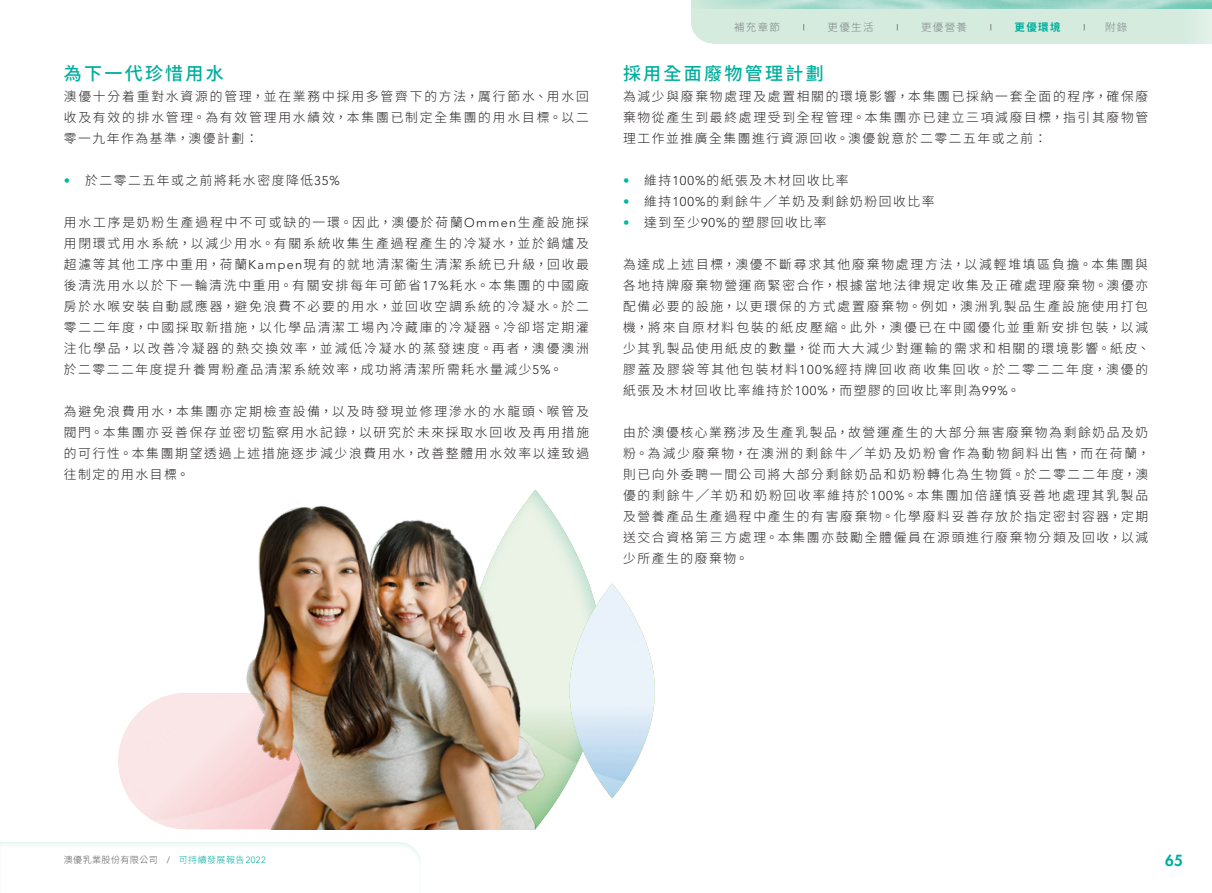
<style>
.page{position:relative;width:1212px;height:893px;background:#fff}
.page>*{position:absolute;margin:0;border:0;box-sizing:border-box;transform-origin:0 0}
.Heading_1{font:500 18px "Source Han Sans TC";letter-spacing:.13em;color:#00ae9d}
.t1{font:800 15px "Futura Std";color:#00ae9d}
.Body_Text{font:300 12.75px/21px "Source Han Sans TC";letter-spacing:.135em;color:#231f20;text-align:justify}
.t2{font:300 10.5px "Source Han Sans TC";letter-spacing:.125em;color:#808285}
.t3{font:700 10.5px "Source Han Sans TC";color:#00ae9d}
.t4{font:300 9px "Source Han Sans TC";letter-spacing:.05em;color:#57585a}
.s1{font-family:"Avenir LT Std";color:#03b89d}
.s2{font-family:"Avenir LT Std"}
.s3{color:#00ae9d}
.s4{font-family:"Avenir LT Std";color:#00ae9d}
</style>
<div class="page">
<svg style="left:713px;top:0;width:499px;height:43px;background:#cae7da"></svg>
<div style="left:691px;top:0;width:43px;height:43px;background:#d4ebde;border-radius:50%"></div>
<div style="left:691px;top:0;width:24px;height:22px;background:#d4ebde"></div>
<div style="left:453px;top:480px;width:162px;height:352px;background:#89d0c8;opacity:.5"></div>
<img style="left:230px;top:480px;width:316px;height:349px">
<img style="left:569px;top:583px;width:86px;height:215px">
<p class="Heading_1" style="left:64px;top:63px;width:162px">為下一代珍惜用水</p>
<p class="Body_Text" style="left:64px;top:86px;width:526px">澳優十分着重對水資源的管理，並在業務中採用多管齊下的方法，厲行節水、用水回收及有效的排水管理。為有效管理用水績效，本集團已制定全集團的用水目標。以二零一九年作為基準，澳優計劃：</p>
<p class="Body_Text" style="left:64px;top:170px;width:277px"><span class="s1">•</span> 於二零二五年或之前將耗水密度降低<span class="s2">35%</span></p>
<p class="Body_Text" style="left:64px;top:212px;width:527px">用水工序是奶粉生產過程中不可或缺的一環。因此，澳優於荷蘭<span class="s2">Ommen</span>生產設施採用閉環式用水系統，以減少用水。有關系統收集生產過程產生的冷凝水，並於鍋爐及超濾等其他工序中重用，荷蘭<span class="s2">Kampen</span>現有的就地清潔衞生清潔系統已升級，回收最後清洗用水以於下一輪清洗中重用。有關安排每年可節省<span class="s2">17%</span>耗水。本集團的中國廠房於水喉安裝自動感應器，避免浪費不必要的用水，並回收空調系統的冷凝水。於二零二二年度，中國採取新措施，以化學品清潔工場內冷藏庫的冷凝器。冷卻塔定期灌注化學品，以改善冷凝器的熱交換效率，並減低冷凝水的蒸發速度。再者，澳優澳洲於二零二二年度提升養胃粉產品清潔系統效率，成功將清潔所需耗水量減少<span class="s2">5%</span>。</p>
<p class="Body_Text" style="left:64px;top:401px;width:527px">為避免浪費用水，本集團亦定期檢查設備，以及時發現並修理滲水的水龍頭、喉管及閥門。本集團亦妥善保存並密切監察用水記錄，以研究於未來採取水回收及再用措施的可行性。本集團期望透過上述措施逐步減少浪費用水，改善整體用水效率以達致過往制定的用水目標。</p>
<p class="t2" style="left:734px;top:21px;width:47px">補充章節</p>
<p class="t2" style="left:827px;top:21px;width:47px">更優生活</p>
<p class="t2" style="left:921px;top:21px;width:47px">更優營養</p>
<p class="t3" style="left:1014px;top:21px;width:48px">更優環境</p>
<p class="t2" style="left:1105px;top:21px;width:24px">附錄</p>
<p class="Heading_1" style="left:623px;top:63px;width:202px">採用全面廢物管理計劃</p>
<p class="Body_Text" style="left:623px;top:86px;width:527px">為減少與廢棄物處理及處置相關的環境影響，本集團已採納一套全面的程序，確保廢棄物從產生到最終處理受到全程管理。本集團亦已建立三項減廢目標，指引其廢物管理工作並推廣全集團進行資源回收。澳優銳意於二零二五年或之前：</p>
<p class="Body_Text" style="left:623px;top:170px;width:227px"><span class="s1">•</span> 維持<span class="s2">100%</span>的紙張及木材回收比率</p>
<p class="Body_Text" style="left:623px;top:191px;width:313px"><span class="s1">•</span> 維持<span class="s2">100%</span>的剩餘牛╱羊奶及剩餘奶粉回收比率</p>
<p class="Body_Text" style="left:623px;top:212px;width:205px"><span class="s1">•</span> 達到至少<span class="s2">90%</span>的塑膠回收比率</p>
<p class="Body_Text" style="left:623px;top:254px;width:528px;text-align:left">為達成上述目標，澳優不斷尋求其他廢棄物處理方法，以減輕堆填區負擔。本集團與各地持牌廢棄物營運商緊密合作，根據當地法律規定收集及正確處理廢棄物。澳優亦配備必要的設施，以更環保的方式處置廢棄物。例如，澳洲乳製品生產設施使用打包機，將來自原材料包裝的紙皮壓縮。此外，澳優已在中國優化並重新安排包裝，以減少其乳製品使用紙皮的數量，從而大大減少對運輸的需求和相關的環境影響。紙皮、膠蓋及膠袋等其他包裝材料<span class="s2">100%</span>經持牌回收商收集回收。於二零二二年度，澳優的紙張及木材回收比率維持於<span class="s2">100%</span>，而塑膠的回收比率則為<span class="s2">99%</span>。</p>
<p class="Body_Text" style="left:623px;top:422px;width:528px;text-align:left">由於澳優核心業務涉及生產乳製品，故營運產生的大部分無害廢棄物為剩餘奶品及奶粉。為減少廢棄物，在澳洲的剩餘牛╱羊奶及奶粉會作為動物飼料出售，而在荷蘭，則已向外委聘一間公司將大部分剩餘奶品和奶粉轉化為生物質。於二零二二年度，澳優的剩餘牛╱羊奶和奶粉回收率維持於<span class="s2">100%</span>。本集團加倍謹慎妥善地處理其乳製品及營養產品生產過程中產生的有害廢棄物。化學廢料妥善存放於指定密封容器，定期送交合資格第三方處理。本集團亦鼓勵全體僱員在源頭進行廢棄物分類及回收，以減少所產生的廢棄物。</p>
<p class="t4" style="left:64px;top:854px;width:203px">澳優乳業股份有限公司 <span class="s2">/</span> <span class="s3">可持續發展報告</span><span class="s4">2022</span></p>
<p class="t1" style="left:1165px;top:851px;width:19px">65</p>
</div>
